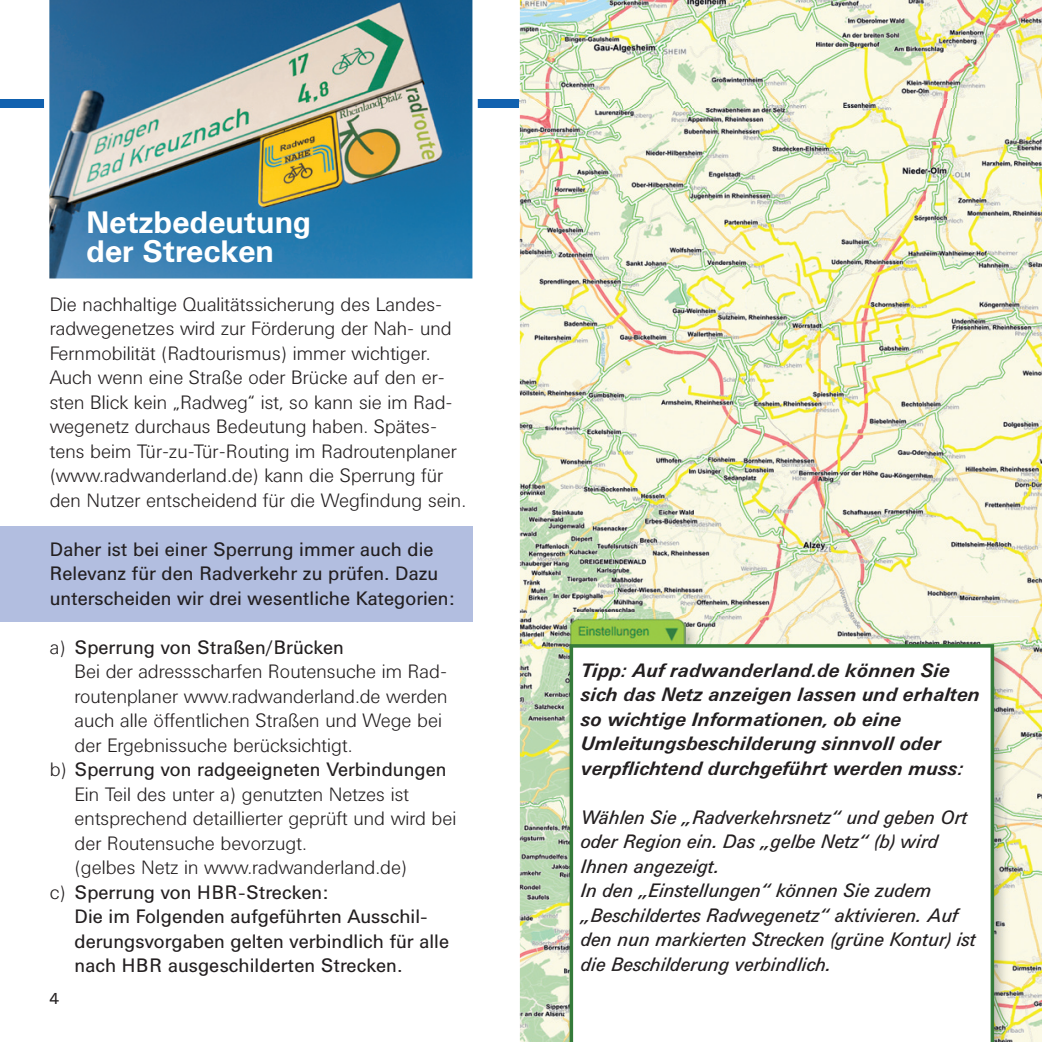
<style>
.page{position:relative;width:1042px;height:1042px;background:#fff}
.page>*{position:absolute;margin:0;border:0;box-sizing:border-box;transform-origin:0 0}
.t1{font:700 30.62px/28.9px "Univers BQ";color:#fff}
.t2{font:300 19.25px/24.5px "Univers BQ";color:#231f20}
.t3{font:19.25px/24.5px "Univers BQ";color:#231f20}
.t4{font:italic 19.25px/24.5px "Univers BQ";color:#231f20}
.t5{font:italic 700 19.25px/24.5px "Univers BQ";color:#231f20}
.t6{font:15.75px "Univers BQ";color:#231f20}
.s1{font-weight:300}
</style>
<div class="page">
<div style="left:0;top:99px;width:521px;height:9px;background:#1161af"></div>
<img style="left:44px;top:0;width:434px;height:279px">
<img style="left:520px;top:0;width:405px;height:612px">
<img style="left:925px;top:0;width:117px;height:673px">
<img style="left:520px;top:612px;width:50px;height:430px">
<img style="left:570px;top:612px;width:356px;height:4px">
<img style="left:1020px;top:673px;width:22px;height:369px">
<img style="left:521px;top:99px;width:521px;height:9px">
<div style="left:0;top:526px;width:472px;height:96px;background:#b2bee0"></div>
<img style="left:564px;top:616px;width:456px;height:426px">
<img style="left:570px;top:616px;width:115px;height:28px">
<svg style="left:569px;top:644px;width:425px;height:398px"></svg>
<h1 class="t1" style="left:86px;top:208px;width:226px">Netzbedeutung der Strecken</h1>
<p class="t2" style="left:50px;top:292px;width:418px">Die nachhaltige Qualitätssicherung des Landes&shy;radwegenetzes wird zur Förderung der Nah- und Fernmobilität (Radtourismus) immer wichtiger.<br>Auch wenn eine Straße oder Brücke auf den er&shy;sten Blick kein „Radweg“ ist, so kann sie im Rad&shy;wegenetz durchaus Bedeutung haben. Spätes&shy;tens beim Tür-zu-Tür-Routing im Radroutenplaner (www.radwanderland.de) kann die Sperrung für den Nutzer entscheidend für die Wegfindung sein.</p>
<p class="t3" style="left:50px;top:537px;width:406px">Daher ist bei einer Sperrung immer auch die<br>Relevanz für den Radverkehr zu prüfen. Dazu unterscheiden wir drei wesentliche Kategorien:</p>
<p class="t3" style="left:50px;top:635px;width:296px"><span class="s1">a)</span> Sperrung von Straßen/Brücken</p>
<p class="t2" style="left:75px;top:660px;width:374px">Bei der adressscharfen Routensuche im Rad-</p>
<p class="t2" style="left:75px;top:684px;width:375px">routenplaner www.radwanderland.de werden</p>
<p class="t2" style="left:75px;top:709px;width:369px">auch alle öffentlichen Straßen und Wege bei</p>
<p class="t2" style="left:75px;top:733px;width:279px">der Ergebnissuche berücksichtigt.</p>
<p class="t3" style="left:50px;top:758px;width:398px"><span class="s1">b)</span> Sperrung von radgeeigneten Verbindungen</p>
<p class="t2" style="left:75px;top:782px;width:336px">Ein Teil des unter a) genutzten Netzes ist</p>
<p class="t2" style="left:75px;top:807px;width:383px">entsprechend detaillierter geprüft und wird bei</p>
<p class="t2" style="left:75px;top:831px;width:234px">der Routensuche bevorzugt.</p>
<p class="t2" style="left:75px;top:856px;width:334px">(gelbes Netz in www.radwanderland.de)</p>
<p class="t3" style="left:50px;top:880px;width:280px"><span class="s1">c)</span> Sperrung von HBR-Strecken:</p>
<p class="t3" style="left:75px;top:905px;width:355px">Die im Folgenden aufgeführten Ausschil-</p>
<p class="t3" style="left:75px;top:929px;width:376px">derungsvorgaben gelten verbindlich für alle</p>
<p class="t3" style="left:75px;top:954px;width:329px">nach HBR ausgeschilderten Strecken.</p>
<p class="t6" style="left:50px;top:989px;width:11px">4</p>
<p class="t5" style="left:580px;top:658px;width:400px">Tipp: Auf radwanderland.de können Sie sich das Netz anzeigen lassen und erhalten so wichtige Informationen, ob eine Umleitungsbeschilderung sinnvoll oder verpflichtend durchgeführt werden muss:</p>
<p class="t4" style="left:580px;top:805px;width:396px">Wählen Sie „Radverkehrsnetz“ und geben Ort oder Region ein. Das „gelbe Netz“ (b) wird Ihnen angezeigt.<br>In den „Einstellungen“ können Sie zudem „Beschildertes Radwegenetz“ aktivieren. Auf den nun markierten Strecken (grüne Kontur) ist die Beschilderung verbindlich.</p>
</div>
